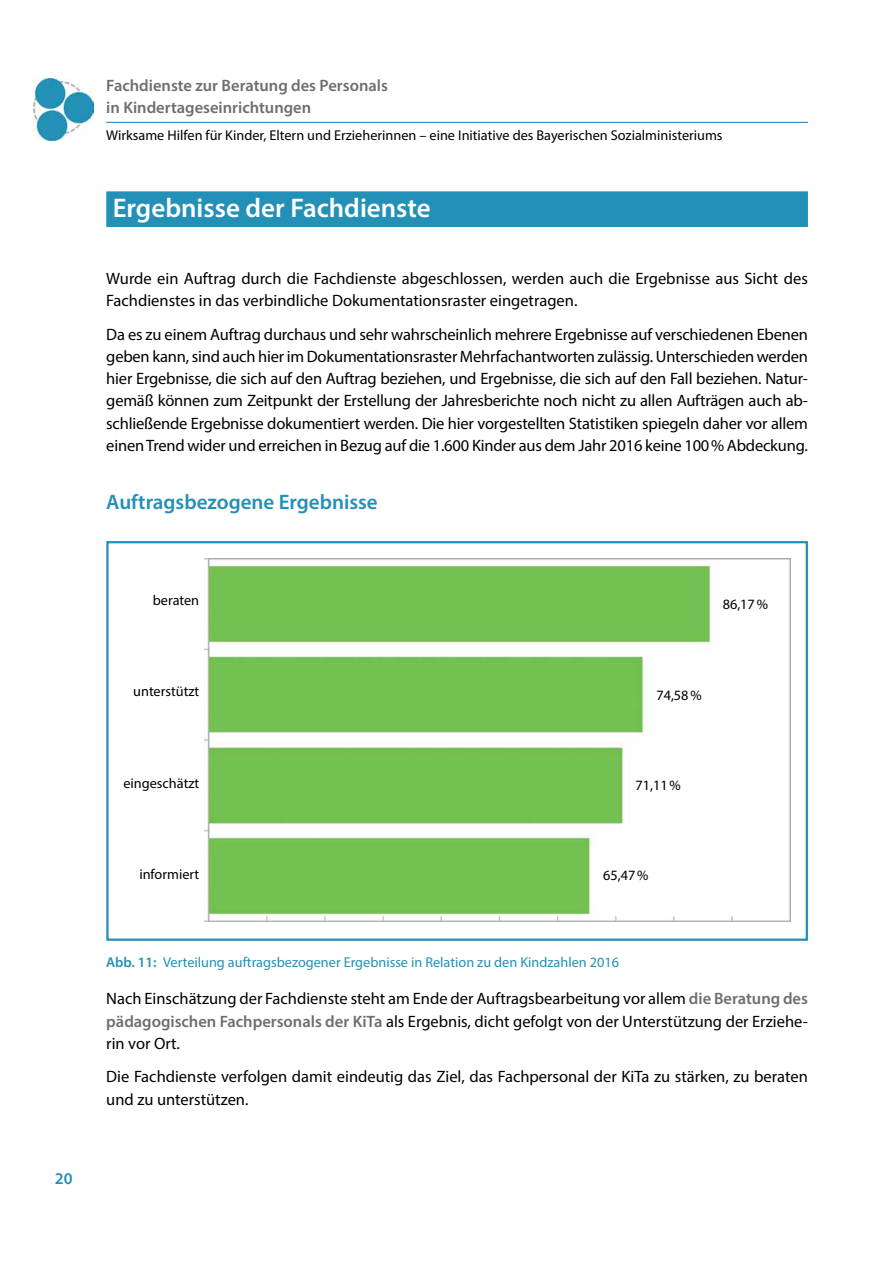
<style>
.page{position:relative;width:893px;height:1263px;background:#fff}
.page>*{position:absolute;margin:0;border:0;box-sizing:border-box;transform-origin:0 0}
.t1{font:600 27px "Myriad Pro";color:#fff}
.t2{font:600 21px "Myriad Pro";color:#2390b7}
.t3{font:16.5px/22.2px "Myriad Pro";color:#000}
.t4{font:600 16.5px/22.5px "Myriad Pro";color:#6d6e71}
.t5{font:600 16.5px "Myriad Pro";color:#2390b7}
.t6{font:14.25px "Myriad Pro";color:#000}
.t7{font:14.25px "Myriad Pro";color:#2390b7}
.s1{font-weight:600}
.s2{font-weight:600;color:#6d6e71}
</style>
<div class="page">
<hr style="left:106px;top:122px;width:702px;height:1px;background:#2390b7">
<img style="left:34px;top:79px;width:60px;height:61px">
<div style="left:106px;top:191px;width:702px;height:36px;background:#2390b7"></div>
<img style="left:204px;top:558px;width:587px;height:363px">
<div style="left:106px;top:541px;width:702px;height:400px;border:2px solid #2390b7"></div>
<p class="t5" style="left:55px;top:1168px;width:19px">20</p>
<p class="t4" style="left:106px;top:74px;width:283px">Fachdienste zur Beratung des Personals in Kindertageseinrichtungen</p>
<p class="t6" style="left:106px;top:127px;width:618px">Wirksame Hilfen für Kinder, Eltern und Erzieherinnen – eine Initiative des Bayerischen Sozialministeriums</p>
<h1 class="t1" style="left:113px;top:191px;width:320px">Ergebnisse der Fachdienste</h1>
<p class="t3" style="left:106px;top:267px;width:703px">Wurde ein Auftrag durch die Fachdienste abgeschlossen, werden auch die Ergebnisse aus Sicht des<br>Fachdienstes in das verbindliche Dokumentationsraster eingetragen.</p>
<p class="t3" style="left:106px;top:323px;width:703px;text-align:justify">Da es zu einem Auftrag durchaus und sehr wahrscheinlich mehrere Ergebnisse auf verschiedenen Ebenen geben kann, sind auch hier im Dokumentationsraster Mehrfachantworten zulässig. Unterschieden werden hier Ergebnisse, die sich auf den Auftrag beziehen, und Ergebnisse, die sich auf den Fall beziehen. Natur&shy;gemäß können zum Zeitpunkt der Erstellung der Jahresberichte noch nicht zu allen Aufträgen auch ab&shy;schließende Ergebnisse dokumentiert werden. Die hier vorgestellten Statistiken spiegeln daher vor allem einen Trend wider und erreichen in Bezug auf die 1.600 Kinder aus dem Jahr 2016 keine 100% Abdeckung.</p>
<p class="t2" style="left:106px;top:489px;width:273px">Auftragsbezogene Ergebnisse</p>
<p class="t6" style="left:153px;top:591px;width:48px">beraten</p>
<p class="t6" style="left:723px;top:596px;width:47px">86,17%</p>
<p class="t6" style="left:133px;top:683px;width:67px">unterstützt</p>
<p class="t6" style="left:656px;top:686px;width:47px">74,58%</p>
<p class="t6" style="left:123px;top:774px;width:77px">eingeschätzt</p>
<p class="t6" style="left:636px;top:776px;width:47px">71,11%</p>
<p class="t6" style="left:139px;top:866px;width:61px">informiert</p>
<p class="t6" style="left:603px;top:866px;width:47px">65,47%</p>
<p class="t7" style="left:106px;top:953px;width:514px"><span class="s1">Abb. 11:</span> Verteilung auftragsbezogener Ergebnisse in Relation zu den Kindzahlen 2016</p>
<p class="t3" style="left:106px;top:987px;width:703px;text-align:justify">Nach Einschätzung der Fachdienste steht am Ende der Auftragsbearbeitung vor allem <span class="s2">die Beratung des pädagogischen Fachpersonals der KiTa</span> als Ergebnis, dicht gefolgt von der Unterstützung der Erziehe&shy;rin vor Ort.</p>
<p class="t3" style="left:106px;top:1065px;width:703px">Die Fachdienste verfolgen damit eindeutig das Ziel, das Fachpersonal der KiTa zu stärken, zu beraten und zu unterstützen.</p>
</div>
